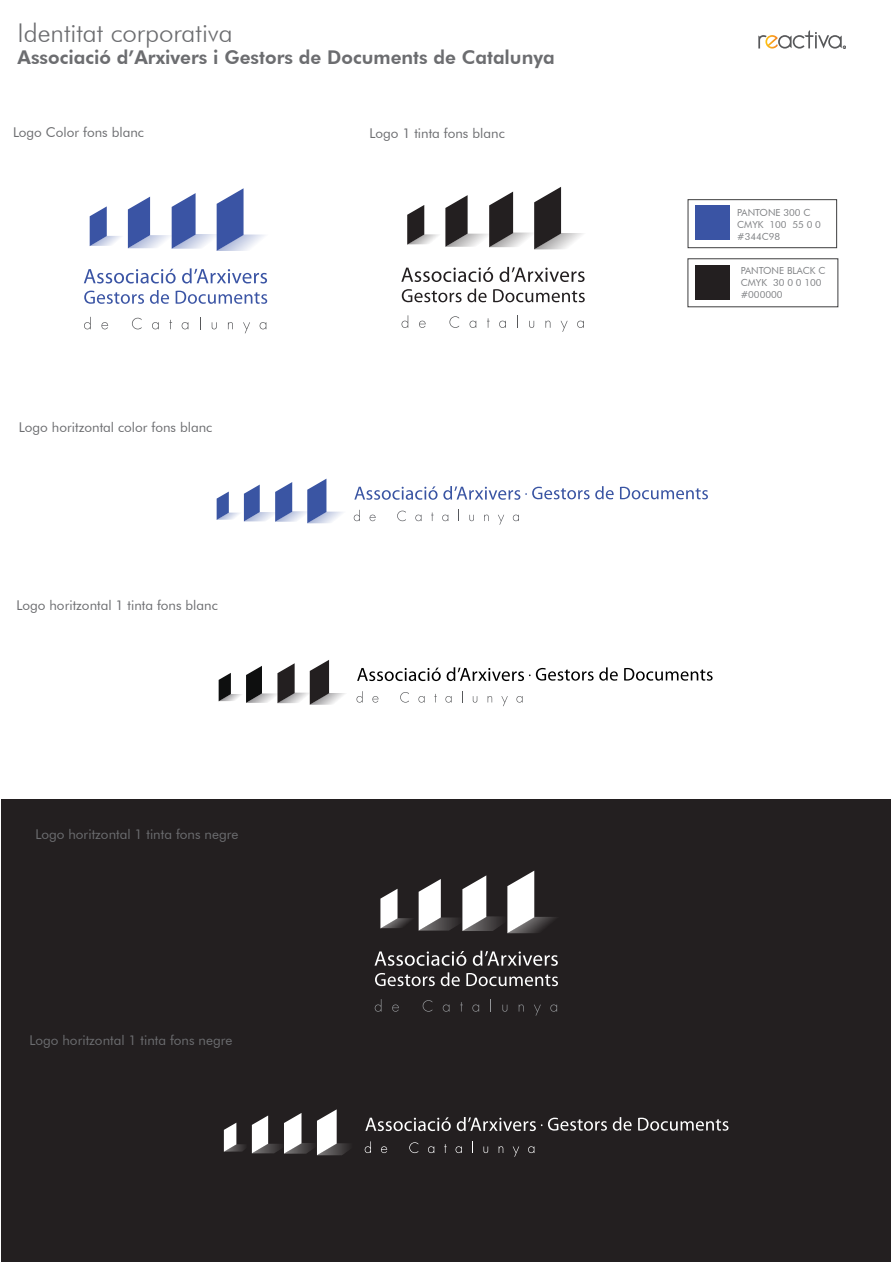
<style>
.page{position:relative;width:893px;height:1263px;background:#fff}
.page>*{position:absolute;margin:0;border:0;box-sizing:border-box;transform-origin:0 0}
.t1{font:300 25.8px "Futura BT";color:#6c6d70}
.t2{font:800 18.9px "Futura BT";color:#6c6d70}
.t3{font:13.5px "Futura BT";color:#6c6d70}
.t4{font:9.75px/11.7px "Futura BT";color:#808285}
</style>
<div class="page">
<div style="left:2px;top:799px;width:889px;height:463px;background:#231f20"></div>
<div style="left:688px;top:199px;width:149px;height:49px;border:1px solid #3e3e3f"></div>
<div style="left:695px;top:206px;width:35px;height:34px;background:#3a54a4"></div>
<div style="left:688px;top:259px;width:150px;height:48px;border:1px solid #3e3e3f"></div>
<div style="left:695px;top:265px;width:35px;height:34px;background:#231f20"></div>
<svg style="left:90px;top:188px;width:175px;height:63px"></svg>
<svg style="left:84px;top:317px;width:7px;height:12px"></svg>
<svg style="left:101px;top:322px;width:7px;height:7px"></svg>
<svg style="left:132px;top:318px;width:10px;height:11px"></svg>
<svg style="left:152px;top:322px;width:7px;height:7px"></svg>
<svg style="left:182px;top:322px;width:6px;height:7px"></svg>
<svg style="left:200px;top:317px;width:1px;height:12px"></svg>
<svg style="left:212px;top:322px;width:5px;height:7px"></svg>
<svg style="left:228px;top:322px;width:5px;height:7px"></svg>
<svg style="left:243px;top:322px;width:7px;height:11px"></svg>
<svg style="left:260px;top:322px;width:6px;height:7px"></svg>
<svg style="left:84px;top:269px;width:92px;height:14px"></svg>
<svg style="left:182px;top:268px;width:85px;height:15px"></svg>
<svg style="left:84px;top:291px;width:60px;height:13px"></svg>
<svg style="left:150px;top:290px;width:19px;height:14px"></svg>
<svg style="left:176px;top:291px;width:91px;height:13px"></svg>
<svg style="left:407px;top:187px;width:176px;height:62px"></svg>
<svg style="left:401px;top:315px;width:7px;height:13px"></svg>
<svg style="left:419px;top:321px;width:7px;height:7px"></svg>
<svg style="left:449px;top:316px;width:10px;height:12px"></svg>
<svg style="left:469px;top:321px;width:7px;height:7px"></svg>
<svg style="left:487px;top:318px;width:3px;height:10px"></svg>
<svg style="left:499px;top:321px;width:7px;height:7px"></svg>
<svg style="left:517px;top:315px;width:1px;height:13px"></svg>
<svg style="left:529px;top:321px;width:5px;height:7px"></svg>
<svg style="left:545px;top:321px;width:5px;height:7px"></svg>
<svg style="left:561px;top:321px;width:7px;height:11px"></svg>
<svg style="left:577px;top:321px;width:7px;height:7px"></svg>
<svg style="left:401px;top:267px;width:92px;height:15px"></svg>
<svg style="left:500px;top:267px;width:85px;height:15px"></svg>
<svg style="left:402px;top:289px;width:85px;height:13px"></svg>
<svg style="left:493px;top:289px;width:92px;height:13px"></svg>
<svg style="left:380px;top:871px;width:176px;height:62px"></svg>
<svg style="left:375px;top:999px;width:6px;height:13px"></svg>
<svg style="left:392px;top:1004px;width:7px;height:8px"></svg>
<svg style="left:423px;top:1000px;width:9px;height:12px"></svg>
<svg style="left:443px;top:1004px;width:6px;height:8px"></svg>
<svg style="left:460px;top:1002px;width:3px;height:9px"></svg>
<svg style="left:472px;top:1004px;width:7px;height:8px"></svg>
<svg style="left:490px;top:999px;width:1px;height:12px"></svg>
<svg style="left:502px;top:1005px;width:5px;height:7px"></svg>
<svg style="left:519px;top:1004px;width:5px;height:7px"></svg>
<svg style="left:534px;top:1005px;width:7px;height:11px"></svg>
<svg style="left:550px;top:1004px;width:7px;height:8px"></svg>
<svg style="left:375px;top:951px;width:91px;height:15px"></svg>
<svg style="left:473px;top:951px;width:85px;height:15px"></svg>
<svg style="left:375px;top:973px;width:60px;height:13px"></svg>
<svg style="left:441px;top:972px;width:19px;height:14px"></svg>
<svg style="left:466px;top:973px;width:92px;height:13px"></svg>
<svg style="left:217px;top:479px;width:126px;height:44px"></svg>
<svg style="left:354px;top:510px;width:6px;height:11px"></svg>
<svg style="left:370px;top:515px;width:6px;height:6px"></svg>
<svg style="left:397px;top:511px;width:9px;height:10px"></svg>
<svg style="left:415px;top:515px;width:6px;height:6px"></svg>
<svg style="left:431px;top:512px;width:3px;height:9px"></svg>
<svg style="left:442px;top:515px;width:6px;height:6px"></svg>
<svg style="left:469px;top:515px;width:5px;height:6px"></svg>
<svg style="left:484px;top:515px;width:5px;height:6px"></svg>
<svg style="left:498px;top:515px;width:6px;height:10px"></svg>
<svg style="left:513px;top:515px;width:6px;height:6px"></svg>
<svg style="left:620px;top:487px;width:88px;height:12px"></svg>
<svg style="left:354px;top:486px;width:260px;height:14px"></svg>
<svg style="left:224px;top:1109px;width:125px;height:46px"></svg>
<svg style="left:365px;top:1141px;width:6px;height:12px"></svg>
<svg style="left:381px;top:1146px;width:6px;height:7px"></svg>
<svg style="left:409px;top:1142px;width:9px;height:11px"></svg>
<svg style="left:428px;top:1146px;width:6px;height:7px"></svg>
<svg style="left:444px;top:1144px;width:3px;height:9px"></svg>
<svg style="left:456px;top:1146px;width:6px;height:7px"></svg>
<svg style="left:472px;top:1141px;width:1px;height:12px"></svg>
<svg style="left:483px;top:1146px;width:5px;height:7px"></svg>
<svg style="left:499px;top:1146px;width:4px;height:7px"></svg>
<svg style="left:513px;top:1146px;width:6px;height:11px"></svg>
<svg style="left:528px;top:1146px;width:6px;height:7px"></svg>
<svg style="left:365px;top:1117px;width:86px;height:14px"></svg>
<svg style="left:548px;top:1118px;width:59px;height:13px"></svg>
<svg style="left:613px;top:1117px;width:19px;height:14px"></svg>
<svg style="left:638px;top:1118px;width:90px;height:13px"></svg>
<svg style="left:457px;top:1117px;width:85px;height:14px"></svg>
<svg style="left:558px;top:667px;width:60px;height:14px"></svg>
<svg style="left:624px;top:668px;width:89px;height:13px"></svg>
<svg style="left:219px;top:660px;width:337px;height:46px"></svg>
<svg style="left:758px;top:30px;width:88px;height:19px"></svg>
<h1 class="t1" style="left:18px;top:17px;width:217px">Identitat corporativa</h1>
<h2 class="t2" style="left:18px;top:46px;width:539px">Associació d’Arxivers i Gestors de Documents de Catalunya</h2>
<p class="t3" style="left:13px;top:124px;width:132px">Logo Color fons blanc</p>
<p class="t3" style="left:369px;top:125px;width:137px">Logo 1 tinta fons blanc</p>
<p class="t3" style="left:19px;top:419px;width:195px">Logo horitzontal color fons blanc</p>
<p class="t3" style="left:16px;top:597px;width:203px">Logo horitzontal 1 tinta fons blanc</p>
<p class="t3" style="left:35px;top:826px;width:204px">Logo horitzontal 1 tinta fons negre</p>
<p class="t3" style="left:29px;top:1032px;width:204px">Logo horitzontal 1 tinta fons negre</p>
<p class="t4" style="left:737px;top:207px;width:85px">PANTONE 300 C<br>CMYK 100 55 0 0 #344C98</p>
<p class="t4" style="left:741px;top:265px;width:86px">PANTONE BLACK C<br>CMYK 30 0 0 100 #000000</p>
</div>
